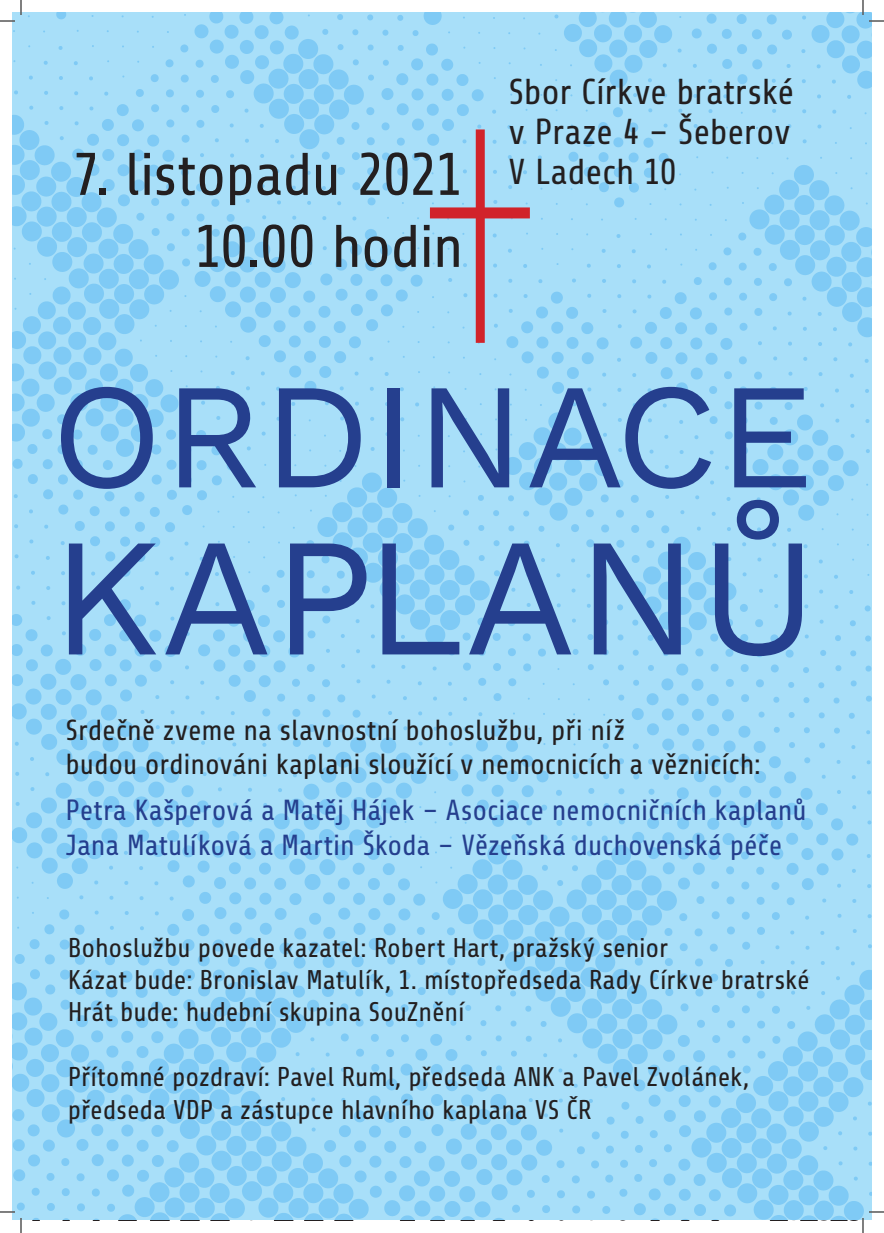
<style>
.page{position:relative;width:884px;height:1233px;background:#fff}
.page>*{position:absolute;margin:0;border:0;box-sizing:border-box;transform-origin:0 0}
.t1{font:168px "Work Sans";color:#253f8e}
.t2{font:150px "Work Sans";color:#253f8e}
.t3{font:60px "Share";letter-spacing:-.02em;color:#231f20}
.t4{font:36px/40px "Share";letter-spacing:-.01em;color:#231f20}
.t5{font:29px "Share";letter-spacing:-.005em;color:#253f8e}
.t6{font:29px/34.8px "Share";letter-spacing:-.005em;color:#231f20}
.t7{font:27px/32.4px "Share";letter-spacing:-.005em;color:#231f20}
</style>
<div class="page">
<img style="left:12px;top:12px;width:859px;height:1208px">
<div style="left:476px;top:129px;width:9px;height:214px;background:#d1232a"></div>
<div style="left:430px;top:207px;width:100px;height:11px;background:#d1232a"></div>
<svg style="left:0;top:1211px;width:15px;height:1px"></svg>
<svg style="left:869px;top:1211px;width:15px;height:1px"></svg>
<svg style="left:0;top:0;width:22px;height:22px"></svg>
<svg style="left:20px;top:1218px;width:2px;height:15px"></svg>
<svg style="left:862px;top:0;width:22px;height:22px"></svg>
<svg style="left:862px;top:1218px;width:2px;height:15px"></svg>
<p class="t3" style="left:73px;top:141px;width:392px">7. listopadu 2021</p>
<p class="t3" style="left:194px;top:213px;width:271px">10.00 hodin</p>
<p class="t4" style="left:509px;top:72px;width:287px">Sbor Církve bratrské v Praze 4 – Šeberov</p>
<p class="t4" style="left:509px;top:152px;width:169px">V Ladech 10</p>
<p class="t2" style="left:51px;top:322px;width:764px">ORDINACE</p>
<p class="t1" style="left:51px;top:469px;width:769px">KAPLANŮ</p>
<p class="t6" style="left:66px;top:712px;width:697px">Srdečně zveme na slavnostní bohoslužbu, při níž<br>budou ordinováni kaplani sloužící v nemocnicích a věznicích:</p>
<p class="t5" style="left:66px;top:794px;width:742px">Petra Kašperová a Matěj Hájek – Asociace nemocničních kaplanů</p>
<p class="t5" style="left:66px;top:829px;width:718px">Jana Matulíková a Martin Škoda – Vězeňská duchovenská péče</p>
<p class="t7" style="left:68px;top:931px;width:602px">Bohoslužbu povede kazatel: Robert Hart, pražský senior</p>
<p class="t7" style="left:68px;top:964px;width:744px">Kázat bude: Bronislav Matulík, 1. místopředseda Rady Církve bratrské</p>
<p class="t7" style="left:68px;top:996px;width:398px">Hrát bude: hudební skupina SouZnění</p>
<p class="t7" style="left:68px;top:1061px;width:683px">Přítomné pozdraví: Pavel Ruml, předseda ANK a Pavel Zvolánek, předseda VDP a zástupce hlavního kaplana VS ČR</p>
</div>
